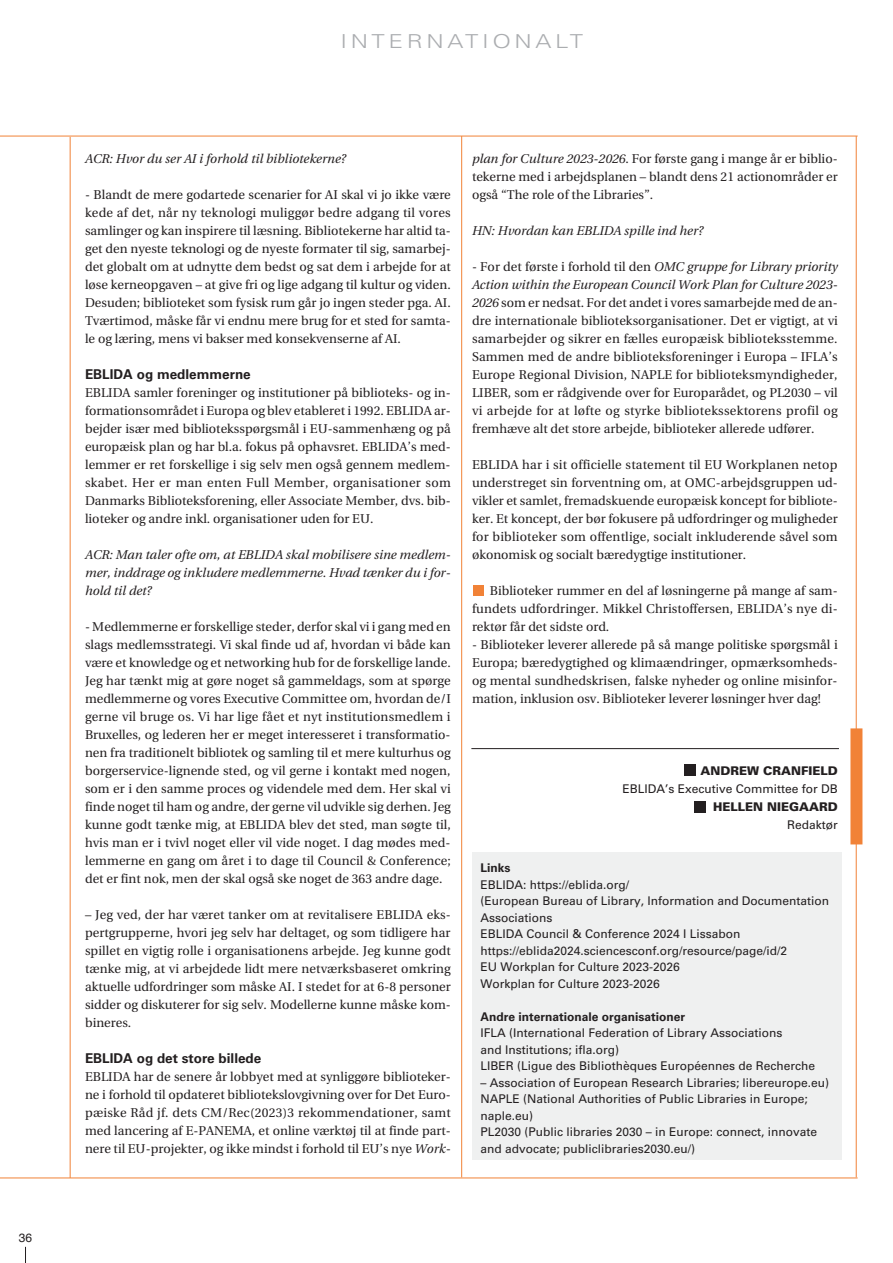
<style>
.page{position:relative;width:893px;height:1263px;background:#fff}
.page>*{position:absolute;margin:0;border:0;box-sizing:border-box;transform-origin:0 0}
.t1{font:300 19.2px "Univers LT Std";letter-spacing:.15em;color:#abadb0;scale:1.25 1}
.t2{font:700 13.5px "Univers LT Std";color:#231f20}
.t3{font:12.75px/18px "Utopia";color:#231f20;text-align:justify}
.t4{font:italic 12.75px/18px "Utopia";color:#231f20;text-align:justify}
.t5{font:12px/16.5px "Univers LT Std";color:#231f20}
.t6{font:700 12px "Univers LT Std";color:#231f20}
.t7{font:900 12px "Univers LT Std";color:#231f20}
.t8{font:12px "Helvetica";color:#231f20}
.s1{font-style:italic}
</style>
<div class="page">
<div style="left:472px;top:852px;width:370px;height:308px;background:#eff0f0"></div>
<hr style="left:70px;top:137px;width:1px;height:1041px;background:#f18237">
<hr style="left:461px;top:136px;width:1px;height:1041px;background:#f18237">
<hr style="left:856px;top:136px;width:1px;height:1041px;background:#f18237">
<svg style="left:25px;top:1247px;width:1px;height:16px"></svg>
<div style="left:850px;top:728px;width:12px;height:116px;background:#f18237"></div>
<hr style="left:0;top:1178px;width:858px;height:1px;background:#f18237">
<hr style="left:0;top:136px;width:858px;height:1px;background:#f18237">
<div style="left:473px;top:585px;width:11px;height:11px;background:#f18237"></div>
<div style="left:684px;top:764px;width:12px;height:12px;background:#231f20"></div>
<div style="left:694px;top:801px;width:12px;height:11px;background:#231f20"></div>
<hr style="left:471px;top:748px;width:368px;height:1px;background:#231f20">
<p class="t8" style="left:19px;top:1229px;width:15px">36</p>
<h1 class="t1" style="left:340px;top:30px;width:196px">INTERNATIONALT</h1>
<p class="t4" style="left:85px;top:149px;width:263px">ACR: Hvor du ser AI i forhold til bibliotekerne?</p>
<p class="t3" style="left:85px;top:185px;width:367px">- Blandt de mere godartede scenarier for AI skal vi jo ikke være kede af det, når ny teknologi muliggør bedre adgang til vores samlinger og kan inspirere til læsning. Bibliotekerne har altid ta&shy;get den nyeste teknologi og de nyeste formater til sig, samarbej&shy;det globalt om at udnytte dem bedst og sat dem i arbejde for at løse kerneopgaven – at give fri og lige adgang til kultur og viden.<br>Desuden; biblioteket som fysisk rum går jo ingen steder pga. AI.<br>Tværtimod, måske får vi endnu mere brug for et sted for samta&shy;le og læring, mens vi bakser med konsekvenserne af AI.</p>
<p class="t2" style="left:85px;top:369px;width:167px">EBLIDA og medlemmerne</p>
<p class="t3" style="left:85px;top:383px;width:367px">EBLIDA samler foreninger og institutioner på biblioteks- og in&shy;formationsområdet i Europa og blev etableret i 1992. EBLIDA ar&shy;bejder især med biblioteksspørgsmål i EU-sammenhæng og på europæisk plan og har bl.a. fokus på ophavsret. EBLIDA’s med&shy;lemmer er ret forskellige i sig selv men også gennem medlem&shy;skabet. Her er man enten Full Member, organisationer som Danmarks Biblioteksforening, eller Associate Member, dvs. bib&shy;lioteker og andre inkl. organisationer uden for EU.</p>
<p class="t4" style="left:85px;top:545px;width:367px">ACR: Man taler ofte om, at EBLIDA skal mobilisere sine medlem&shy;mer, inddrage og inkludere medlemmerne. Hvad tænker du i for&shy;hold til det?</p>
<p class="t3" style="left:85px;top:617px;width:367px">- Medlemmerne er forskellige steder, derfor skal vi i gang med en slags medlemsstrategi. Vi skal finde ud af, hvordan vi både kan være et knowledge og et networking hub for de forskellige lande.<br>Jeg har tænkt mig at gøre noget så gammeldags, som at spørge medlemmerne og vores Executive Committee om, hvordan de/I gerne vil bruge os. Vi har lige fået et nyt institutionsmedlem i Bruxelles, og lederen her er meget interesseret i transformatio&shy;nen fra traditionelt bibliotek og samling til et mere kulturhus og borgerservice-lignende sted, og vil gerne i kontakt med nogen, som er i den samme proces og videndele med dem. Her skal vi finde noget til ham og andre, der gerne vil udvikle sig derhen. Jeg kunne godt tænke mig, at EBLIDA blev det sted, man søgte til, hvis man er i tvivl noget eller vil vide noget. I dag mødes med&shy;lemmerne en gang om året i to dage til Council &amp; Conference; det er fint nok, men der skal også ske noget de 363 andre dage.</p>
<p class="t3" style="left:85px;top:906px;width:367px">– Jeg ved, der har været tanker om at revitalisere EBLIDA eks&shy;pertgrupperne, hvori jeg selv har deltaget, og som tidligere har spillet en vigtig rolle i organisationens arbejde. Jeg kunne godt tænke mig, at vi arbejdede lidt mere netværksbaseret omkring aktuelle udfordringer som måske AI. I stedet for at 6-8 personer sidder og diskuterer for sig selv. Modellerne kunne måske kom&shy;bineres.</p>
<p class="t2" style="left:85px;top:1053px;width:178px">EBLIDA og det store billede</p>
<p class="t3" style="left:85px;top:1067px;width:367px">EBLIDA har de senere år lobbyet med at synliggøre biblioteker&shy;ne i forhold til opdateret bibliotekslovgivning over for Det Euro&shy;pæiske Råd jf. dets CM/Rec(2023)3 rekommendationer, samt med lancering af E-PANEMA, et online værktøj til at finde part&shy;nere til EU-projekter, og ikke mindst i forhold til EU’s nye <span class="s1">Work-</span></p>
<p class="t3" style="left:472px;top:149px;width:367px"><span class="s1">plan for Culture 2023-2026</span>. For første gang i mange år er biblio&shy;tekerne med i arbejdsplanen – blandt dens 21 actionområder er også “The role of the Libraries”.</p>
<p class="t4" style="left:472px;top:221px;width:233px">HN: Hvordan kan EBLIDA spille ind her?</p>
<p class="t3" style="left:472px;top:257px;width:367px">- For det første i forhold til den <span class="s1">OMC gruppe for Library priority Action within the European Council Work Plan for Culture 2023- 2026</span> som er nedsat. For det andet i vores samarbejde med de an&shy;dre internationale biblioteksorganisationer. Det er vigtigt, at vi samarbejder og sikrer en fælles europæisk biblioteksstemme.<br>Sammen med de andre biblioteksforeninger i Europa – IFLA’s Europe Regional Division, NAPLE for biblioteksmyndigheder, LIBER, som er rådgivende over for Europarådet, og PL2030 – vil vi arbejde for at løfte og styrke bibliotekssektorens profil og fremhæve alt det store arbejde, biblioteker allerede udfører.</p>
<p class="t3" style="left:472px;top:456px;width:367px">EBLIDA har i sit officielle statement til EU Workplanen netop understreget sin forventning om, at OMC-arbejdsgruppen ud&shy;vikler et samlet, fremadskuende europæisk koncept for bibliote&shy;ker. Et koncept, der bør fokusere på udfordringer og muligheder for biblioteker som offentlige, socialt inkluderende såvel som økonomisk og socialt bæredygtige institutioner.</p>
<p class="t3" style="left:472px;top:582px;width:367px;text-indent:18px">Biblioteker rummer en del af løsningerne på mange af sam&shy;fundets udfordringer. Mikkel Christoffersen, EBLIDA’s nye di&shy;rektør får det sidste ord.</p>
<p class="t3" style="left:472px;top:636px;width:367px">- Biblioteker leverer allerede på så mange politiske spørgsmål i Europa; bæredygtighed og klimaændringer, opmærksomheds&shy;og mental sundhedskrisen, falske nyheder og online misinfor&shy;mation, inklusion osv. Biblioteker leverer løsninger hver dag!</p>
<p class="t7" style="left:700px;top:763px;width:139px">ANDREW CRANFIELD</p>
<p class="t5" style="left:622px;top:781px;width:217px">EBLIDA’s Executive Committee for DB</p>
<p class="t7" style="left:713px;top:799px;width:126px">HELLEN NIEGAARD</p>
<p class="t5" style="left:787px;top:817px;width:52px">Redaktør</p>
<p class="t6" style="left:480px;top:863px;width:32px">Links</p>
<p class="t5" style="left:480px;top:877px;width:350px">EBLIDA: https://eblida.org/<br>(European Bureau of Library, Information and Documentation Associations<br>EBLIDA Council &amp; Conference 2024 I Lissabon https://eblida2024.sciencesconf.org/resource/page/id/2<br>EU Workplan for Culture 2023-2026<br>Workplan for Culture 2023-2026</p>
<p class="t6" style="left:480px;top:1012px;width:206px">Andre internationale organisationer</p>
<p class="t5" style="left:480px;top:1026px;width:336px">IFLA (International Federation of Library Associations<br>and Institutions; ifla.org)<br>LIBER (Ligue des Bibliothèques Européennes de Recherche</p>
<p class="t5" style="left:480px;top:1075px;width:350px">– Association of European Research Libraries; libereurope.eu)<br>NAPLE (National Authorities of Public Libraries in Europe; naple.eu)<br>PL2030 (Public libraries 2030 – in Europe: connect, innovate and advocate; publiclibraries2030.eu/)</p>
</div>
